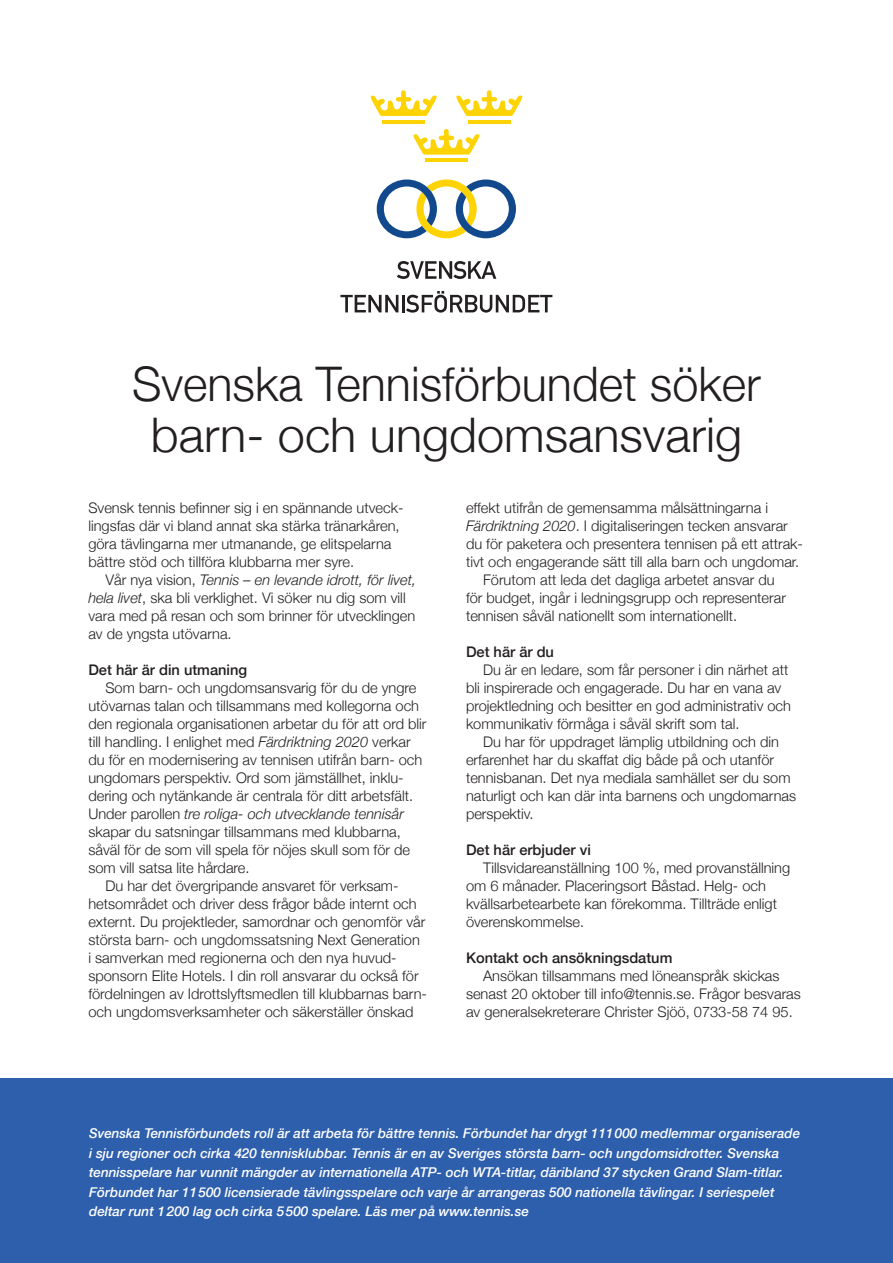
<style>
.page{position:relative;width:893px;height:1263px;background:#fff}
.page>*{position:absolute;margin:0;border:0;box-sizing:border-box;transform-origin:0 0}
.t1{font:300 47.7px/51.3px "Helvetica Neue";color:#231f20;text-align:center}
.t2{font:300 14.7px/18px "Helvetica Neue";color:#231f20}
.t3{font:500 14.7px "Helvetica Neue";color:#231f20}
.t4{font:italic 300 14.7px "Helvetica Neue";color:#231f20}
.t5{font:italic 500 13.5px/19.5px "Helvetica Neue";color:#fff}
.s1{font-style:italic}
.s2{font-style:normal}
</style>
<div class="page">
<div style="left:0;top:1078px;width:893px;height:185px;background:#2e5fac"></div>
<svg style="left:397px;top:261px;width:99px;height:18px"></svg>
<svg style="left:341px;top:291px;width:211px;height:22px"></svg>
<svg style="left:377px;top:179px;width:139px;height:59px"></svg>
<svg style="left:370px;top:90px;width:67px;height:26px"></svg>
<hr style="left:382px;top:120px;width:43px;height:3px;background:#fed304">
<svg style="left:456px;top:90px;width:67px;height:26px"></svg>
<hr style="left:468px;top:120px;width:42px;height:3px;background:#fed304">
<svg style="left:413px;top:129px;width:67px;height:26px"></svg>
<hr style="left:425px;top:159px;width:43px;height:3px;background:#fed304">
<h1 class="t1" style="left:132px;top:355px;width:630px">Svenska Tennisförbundet söker barn- och ungdomsansvarig</h1>
<p class="t2" style="left:88px;top:498px;width:317px">Svensk tennis befinner sig i en spännande utveck&shy;lingsfas där vi bland annat ska stärka tränarkåren, göra tävlingarna mer utmanande, ge elitspelarna bättre stöd och tillföra klubbarna mer syre.</p>
<p class="t2" style="left:88px;top:570px;width:329px;text-indent:17px">Vår nya vision, <span class="s1">Tennis – en levande idrott, för livet, hela livet</span>, ska bli verklighet. Vi söker nu dig som vill vara med på resan och som brinner för utvecklingen av de yngsta utövarna.</p>
<p class="t3" style="left:88px;top:658px;width:160px">Det här är din utmaning</p>
<p class="t2" style="left:105px;top:678px;width:312px">Som barn- och ungdomsansvarig för du de yngre</p>
<p class="t2" style="left:88px;top:696px;width:332px">utövarnas talan och tillsammans med kollegorna och</p>
<p class="t2" style="left:88px;top:714px;width:340px">den regionala organisationen arbetar du för att ord blir</p>
<p class="t2" style="left:88px;top:732px;width:324px">till handling. I enlighet med <span class="s1">Färdriktning 2020</span> verkar</p>
<p class="t2" style="left:88px;top:750px;width:335px">du för en modernisering av tennisen utifrån barn- och</p>
<p class="t2" style="left:88px;top:768px;width:317px">ungdomars perspektiv. Ord som jämställhet, inklu-</p>
<p class="t2" style="left:88px;top:786px;width:326px">dering och nytänkande är centrala för ditt arbetsfält.</p>
<p class="t4" style="left:88px;top:802px;width:317px"><span class="s2">Under parollen</span> tre roliga- och utvecklande tennisår</p>
<p class="t2" style="left:88px;top:822px;width:314px">skapar du satsningar tillsammans med klubbarna,</p>
<p class="t2" style="left:88px;top:840px;width:323px">såväl för de som vill spela för nöjes skull som för de</p>
<p class="t2" style="left:88px;top:858px;width:163px">som vill satsa lite hårdare.</p>
<p class="t2" style="left:105px;top:876px;width:295px">Du har det övergripande ansvaret för verksam-</p>
<p class="t2" style="left:88px;top:894px;width:330px">hetsområdet och driver dess frågor både internt och</p>
<p class="t2" style="left:88px;top:912px;width:339px">externt. Du projektleder, samordnar och genomför vår</p>
<p class="t2" style="left:88px;top:930px;width:333px">största barn- och ungdomssatsning Next Generation</p>
<p class="t2" style="left:88px;top:948px;width:310px">i samverkan med regionerna och den nya huvud-</p>
<p class="t2" style="left:88px;top:966px;width:332px">sponsorn Elite Hotels. I din roll ansvarar du också för</p>
<p class="t2" style="left:88px;top:984px;width:340px">fördelningen av Idrottslyftsmedlen till klubbarnas barn-</p>
<p class="t2" style="left:88px;top:1002px;width:327px">och ungdomsverksamheter och säkerställer önskad</p>
<p class="t2" style="left:466px;top:498px;width:304px">effekt utifrån de gemensamma målsättningarna i</p>
<p class="t2" style="left:466px;top:516px;width:323px"><span class="s1">Färdriktning 2020</span>. I digitaliseringen tecken ansvarar</p>
<p class="t2" style="left:466px;top:534px;width:339px">du för paketera och presentera tennisen på ett attrak-</p>
<p class="t2" style="left:466px;top:552px;width:335px">tivt och engagerande sätt till alla barn och ungdomar.</p>
<p class="t2" style="left:483px;top:570px;width:293px">Förutom att leda det dagliga arbetet ansvar du</p>
<p class="t2" style="left:466px;top:588px;width:321px">för budget, ingår i ledningsgrupp och representerar</p>
<p class="t2" style="left:466px;top:606px;width:273px">tennisen såväl nationellt som internationellt.</p>
<p class="t3" style="left:466px;top:640px;width:90px">Det här är du</p>
<p class="t2" style="left:466px;top:660px;width:327px;text-indent:17px">Du är en ledare, som får personer i din närhet att bli inspirerade och engagerade. Du har en vana av projektledning och besitter en god administrativ och kommunikativ förmåga i såväl skrift som tal.</p>
<p class="t2" style="left:466px;top:732px;width:332px;text-indent:17px">Du har för uppdraget lämplig utbildning och din erfarenhet har du skaffat dig både på och utanför tennisbanan. Det nya mediala samhället ser du som naturligt och kan där inta barnens och ungdomarnas perspektiv.</p>
<p class="t3" style="left:466px;top:838px;width:126px">Det här erbjuder vi</p>
<p class="t2" style="left:466px;top:858px;width:326px;text-indent:17px">Tillsvidareanställning 100 %, med provanställning om 6 månader. Placeringsort Båstad. Helg- och kvällsarbetearbete kan förekomma. Tillträde enligt överenskommelse.</p>
<p class="t3" style="left:466px;top:946px;width:208px">Kontakt och ansökningsdatum</p>
<p class="t2" style="left:466px;top:966px;width:336px;text-align:center">Ansökan tillsammans med löneanspråk skickas senast 20 oktober till info@tennis.se. Frågor besvaras av generalsekreterare Christer Sjöö, 0733-58 74 95.</p>
<p class="t5" style="left:89px;top:1122px;width:712px">Svenska Tennisförbundets roll är att arbeta för bättre tennis. Förbundet har drygt 111000 medlemmar organiserade i sju regioner och cirka 420 tennisklubbar. Tennis är en av Sveriges största barn- och ungdomsidrotter. Svenska tennisspelare har vunnit mängder av internationella ATP- och WTA-titlar, däribland 37 stycken Grand Slam-titlar.<br>Förbundet har 11500 licensierade tävlingsspelare och varje år arrangeras 500 nationella tävlingar. I seriespelet deltar runt 1200 lag och cirka 5500 spelare. Läs mer på www.tennis.se</p>
</div>
